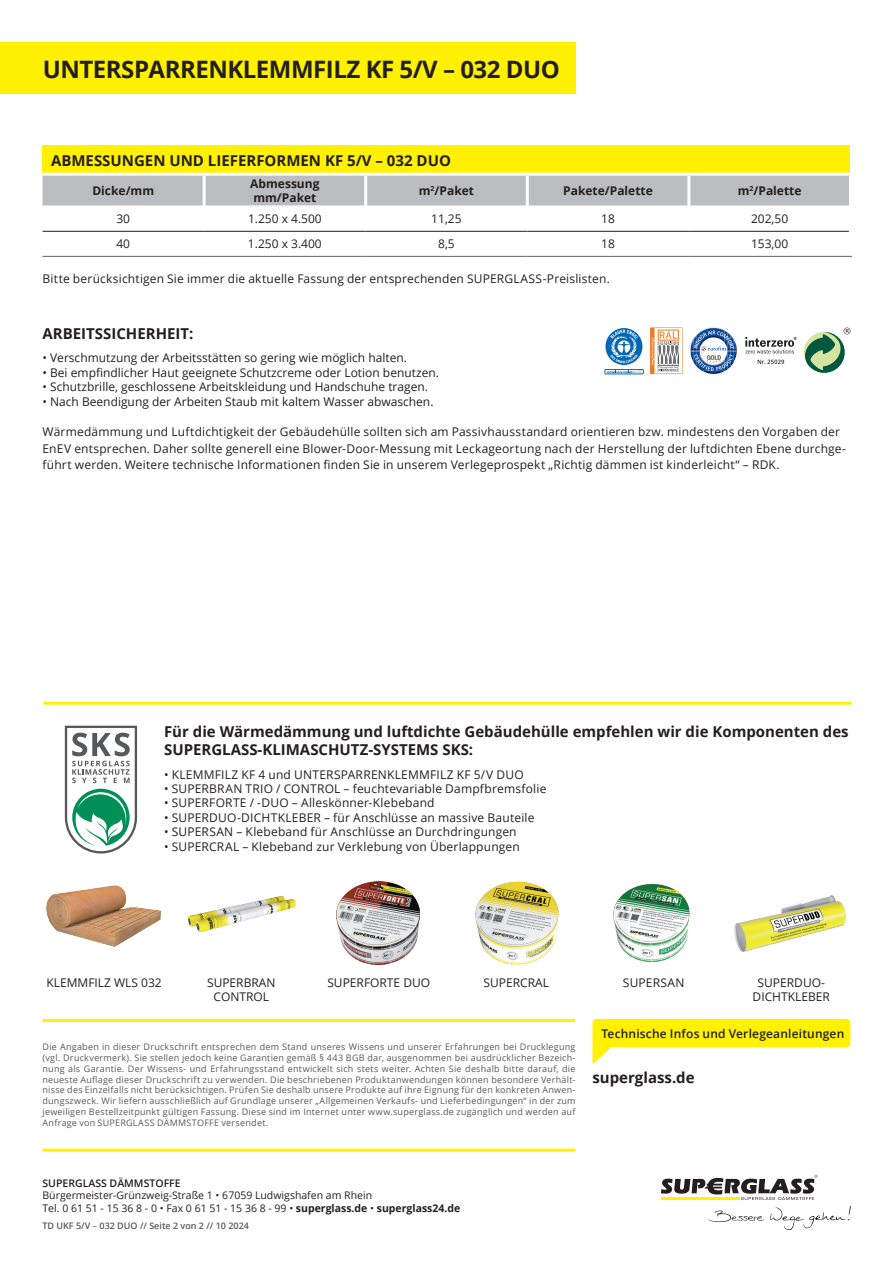
<style>
.page{position:relative;width:893px;height:1263px;background:#fff}
.page>*{position:absolute;margin:0;border:0;box-sizing:border-box;transform-origin:0 0}
.t1{font:700 24px "Open Sans";letter-spacing:-.02em;color:#231f20}
.t2{font:700 15px/18px "Open Sans";color:#231f20}
.t3{font:12px/16.5px "Open Sans";letter-spacing:.015em;color:#231f20;text-align:center}
.t4{font:700 12px/14.4px "Open Sans";color:#231f20}
.t5{font:600 12px "Open Sans";letter-spacing:.015em;color:#231f20}
.t6{font:10.5px/12.6px "Open Sans";color:#231f20}
.t7{font:600 10.5px "Open Sans";color:#231f20}
.t8{font:9px/10.8px "Open Sans";letter-spacing:.025em;color:#57585a;text-align:justify}
.t9{font:600 9px "Open Sans";color:#57585a}
.s1{font-weight:700}
.s2{font-weight:400}
</style>
<div class="page">
<svg style="left:661px;top:1175px;width:189px;height:55px"></svg>
<hr style="left:43px;top:1019px;width:532px;height:3px;background:#fff101">
<hr style="left:43px;top:1148px;width:532px;height:3px;background:#fff101">
<svg style="left:592px;top:1019px;width:258px;height:45px"></svg>
<div style="left:0;top:43px;width:575px;height:51px;background:#fff101"></div>
<img style="left:46px;top:885px;width:116px;height:62px">
<img style="left:187px;top:895px;width:109px;height:38px">
<img style="left:734px;top:895px;width:112px;height:57px">
<img style="left:336px;top:882px;width:83px;height:82px">
<svg style="left:65px;top:726px;width:72px;height:127px"></svg>
<hr style="left:44px;top:702px;width:807px;height:3px;background:#fff101">
<img style="left:475px;top:881px;width:84px;height:84px">
<img style="left:613px;top:883px;width:77px;height:80px">
<div style="left:43px;top:146px;width:807px;height:28px;background:#fff101"></div>
<div style="left:43px;top:176px;width:806px;height:29px;background:#bcbdc0"></div>
<hr style="left:43px;top:173px;width:161px;height:3px;background:#fff">
<hr style="left:204px;top:173px;width:162px;height:3px;background:#fff">
<hr style="left:366px;top:173px;width:161px;height:3px;background:#fff">
<hr style="left:527px;top:173px;width:162px;height:3px;background:#fff">
<hr style="left:689px;top:173px;width:163px;height:3px;background:#fff">
<hr style="left:203px;top:176px;width:3px;height:30px;background:#fff">
<hr style="left:364px;top:176px;width:3px;height:30px;background:#fff">
<hr style="left:526px;top:176px;width:3px;height:30px;background:#fff">
<hr style="left:687px;top:176px;width:3px;height:30px;background:#fff">
<hr style="left:43px;top:256px;width:161px;height:1px;background:#636366">
<hr style="left:204px;top:256px;width:162px;height:1px;background:#636366">
<hr style="left:366px;top:256px;width:161px;height:1px;background:#636366">
<hr style="left:527px;top:256px;width:162px;height:1px;background:#636366">
<hr style="left:689px;top:256px;width:163px;height:1px;background:#636366">
<hr style="left:43px;top:231px;width:161px;height:1px;background:#231f20">
<hr style="left:204px;top:231px;width:162px;height:1px;background:#231f20">
<hr style="left:366px;top:231px;width:161px;height:1px;background:#231f20">
<hr style="left:527px;top:231px;width:162px;height:1px;background:#231f20">
<hr style="left:689px;top:231px;width:160px;height:1px;background:#231f20">
<svg style="left:650px;top:327px;width:32px;height:47px"></svg>
<svg style="left:690px;top:328px;width:47px;height:46px"></svg>
<svg style="left:804px;top:328px;width:46px;height:45px"></svg>
<div style="left:605px;top:369px;width:38px;height:5px;border:1px solid #0166b3"></div>
<svg style="left:605px;top:328px;width:37px;height:45px"></svg>
<svg style="left:745px;top:337px;width:52px;height:16px"></svg>
<svg style="left:758px;top:360px;width:26px;height:4px"></svg>
<h1 class="t1" style="left:43px;top:53px;width:518px">UNTERSPARRENKLEMMFILZ KF 5/V – 032 DUO</h1>
<p class="t2" style="left:51px;top:151px;width:401px">ABMESSUNGEN UND LIEFERFORMEN KF 5/V – 032 DUO</p>
<p class="t4" style="left:92px;top:183px;width:63px">Dicke/mm</p>
<p class="t4" style="left:250px;top:176px;width:71px">Abmessung mm/Paket</p>
<p class="t4" style="left:419px;top:183px;width:57px">m<sup>2</sup>/Paket</p>
<p class="t4" style="left:563px;top:183px;width:91px">Pakete/Palette</p>
<p class="t4" style="left:738px;top:183px;width:65px">m<sup>2</sup>/Palette</p>
<p class="t3" style="left:116px;top:210px;width:15px">30</p>
<p class="t3" style="left:248px;top:210px;width:75px">1.250 x 4.500</p>
<p class="t3" style="left:431px;top:210px;width:32px">11,25</p>
<p class="t3" style="left:601px;top:210px;width:15px">18</p>
<p class="t3" style="left:751px;top:210px;width:39px">202,50</p>
<p class="t3" style="left:116px;top:235px;width:15px">40</p>
<p class="t3" style="left:248px;top:235px;width:75px">1.250 x 3.400</p>
<p class="t3" style="left:438px;top:235px;width:18px">8,5</p>
<p class="t3" style="left:601px;top:235px;width:15px">18</p>
<p class="t3" style="left:751px;top:235px;width:39px">153,00</p>
<p class="t3" style="left:43px;top:271px;width:569px">Bitte berücksichtigen Sie immer die aktuelle Fassung der entsprechenden SUPERGLASS-Preislisten.</p>
<p class="t2" style="left:43px;top:324px;width:153px">ARBEITSSICHERHEIT:</p>
<p class="t3" style="left:43px;top:349px;width:366px">• Verschmutzung der Arbeitsstätten so gering wie möglich halten.</p>
<p class="t3" style="left:43px;top:364px;width:398px">• Bei empfindlicher Haut geeignete Schutzcreme oder Lotion benutzen.</p>
<p class="t3" style="left:43px;top:378px;width:387px">• Schutzbrille, geschlossene Arbeitskleidung und Handschuhe tragen.</p>
<p class="t3" style="left:43px;top:393px;width:392px">• Nach Beendigung der Arbeiten Staub mit kaltem Wasser abwaschen.</p>
<p class="t3" style="left:43px;top:423px;width:805px;text-align:left">Wärmedämmung und Luftdichtigkeit der Gebäudehülle sollten sich am Passivhausstandard orientieren bzw. mindestens den Vorgaben der<br>EnEV entsprechen. Daher sollte generell eine Blower-Door-Messung mit Leckageortung nach der Herstellung der luftdichten Ebene durchge&shy;führt werden. Weitere technische Informationen finden Sie in unserem Verlegeprospekt „Richtig dämmen ist kinderleicht“ – RDK.</p>
<p class="t2" style="left:164px;top:722px;width:686px">Für die Wärmedämmung und luftdichte Gebäudehülle empfehlen wir die Komponenten des<br>SUPERGLASS-KLIMASCHUTZ-SYSTEMS SKS:</p>
<p class="t3" style="left:164px;top:766px;width:361px">• KLEMMFILZ KF 4 und UNTERSPARRENKLEMMFILZ KF 5/V DUO</p>
<p class="t3" style="left:164px;top:780px;width:384px">• SUPERBRAN TRIO / CONTROL – feuchtevariable Dampfbremsfolie</p>
<p class="t3" style="left:164px;top:794px;width:272px">• SUPERFORTE / -DUO – Alleskönner-Klebeband</p>
<p class="t3" style="left:164px;top:809px;width:372px">• SUPERDUO-DICHTKLEBER – für Anschlüsse an massive Bauteile</p>
<p class="t3" style="left:164px;top:823px;width:354px">• SUPERSAN – Klebeband für Anschlüsse an Durchdringungen</p>
<p class="t3" style="left:164px;top:838px;width:357px">• SUPERCRAL – Klebeband zur Verklebung von Überlappungen</p>
<p class="t3" style="left:46px;top:974px;width:117px">KLEMMFILZ WLS 032</p>
<p class="t3" style="left:327px;top:974px;width:104px">SUPERFORTE DUO</p>
<p class="t3" style="left:484px;top:974px;width:67px">SUPERCRAL</p>
<p class="t3" style="left:623px;top:974px;width:63px">SUPERSAN</p>
<p class="t3" style="left:207px;top:975px;width:70px;line-height:14.4px">SUPERBRAN<br>CONTROL</p>
<p class="t3" style="left:753px;top:975px;width:79px;line-height:14.4px">SUPERDUO-<br>DICHTKLEBER</p>
<p class="t8" style="left:43px;top:1041px;width:534px">Die Angaben in dieser Druckschrift entsprechen dem Stand unseres Wissens und unserer Erfahrungen bei Drucklegung (vgl. Druckvermerk). Sie stellen jedoch keine Garantien gemäß § 443 BGB dar, ausgenommen bei ausdrücklicher Bezeich&shy;nung als Garantie. Der Wissens- und Erfahrungsstand entwickelt sich stets weiter. Achten Sie deshalb bitte darauf, die neueste Auflage dieser Druckschrift zu verwenden. Die beschriebenen Produktanwendungen können besondere Verhält&shy;nisse des Einzelfalls nicht berücksichtigen. Prüfen Sie deshalb unsere Produkte auf ihre Eignung für den konkreten Anwen&shy;dungszweck. Wir liefern ausschließlich auf Grundlage unserer „Allgemeinen Verkaufs- und Lieferbedingungen“ in der zum jeweiligen Bestellzeitpunkt gültigen Fassung. Diese sind im Internet unter www.superglass.de zugänglich und werden auf Anfrage von SUPERGLASS DÄMMSTOFFE versendet.</p>
<p class="t5" style="left:601px;top:1025px;width:244px">Technische Infos und Verlegeanleitungen</p>
<p class="t2" style="left:592px;top:1068px;width:104px">superglass.de</p>
<p class="t7" style="left:43px;top:1176px;width:140px">SUPERGLASS DÄMMSTOFFE</p>
<p class="t6" style="left:43px;top:1189px;width:419px">Bürgermeister-Grünzweig-Straße 1 • 67059 Ludwigshafen am Rhein<br>Tel. 0 61 51 - 15 36 8 - 0 • Fax 0 61 51 - 15 36 8 - 99 • <span class="s1">superglass.de</span> • <span class="s1">superglass24.de</span></p>
<p class="t9" style="left:43px;top:1219px;width:208px">TD UKF 5/V <span class="s2">–</span> 032 DUO // Seite 2 von 2 // 10 2024</p>
</div>
